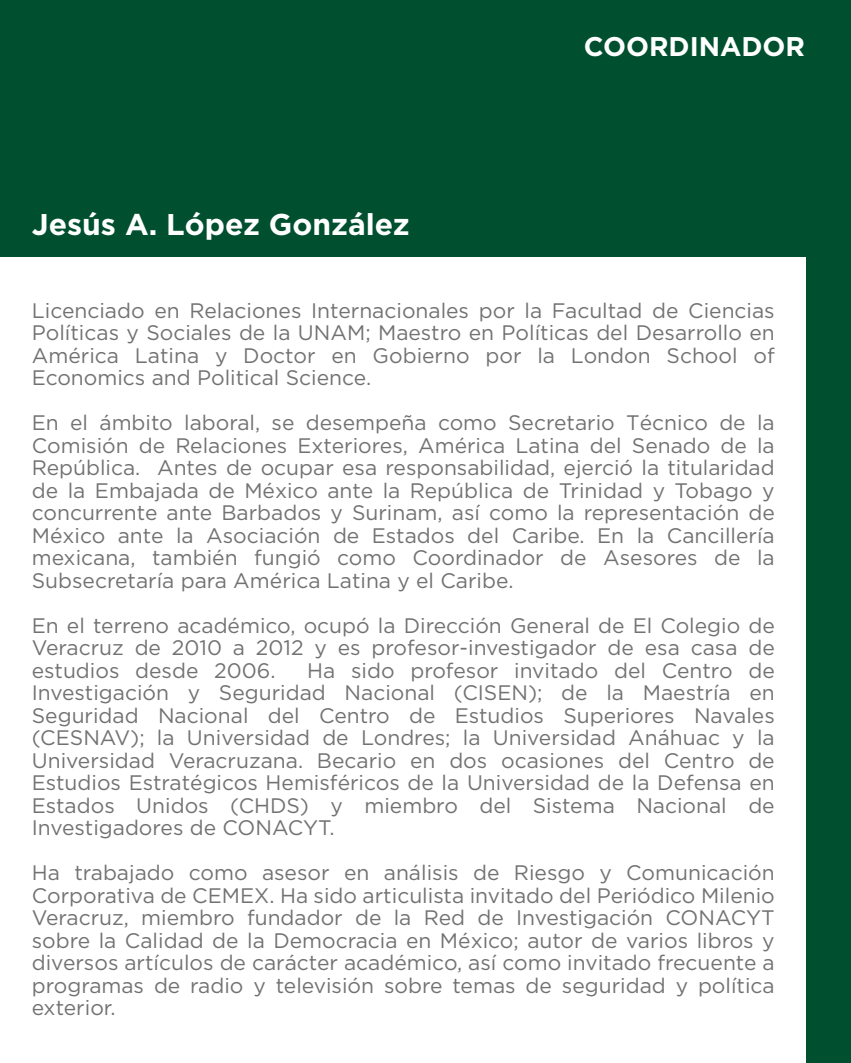
<style>
.page{position:relative;width:851px;height:1063px;background:#fff}
.page>*{position:absolute;margin:0;border:0;box-sizing:border-box;transform-origin:0 0}
.t1{font:700 30px "Gotham Pro";color:#fff}
.t2{font:700 27px "Gotham Pro";color:#fff}
.t3{font:21px/22.5px "Gotham Pro";color:#717371;text-align:justify}
</style>
<div class="page">
<div style="left:0;top:0;width:850px;height:1063px;background:#00502f"></div>
<div style="left:0;top:257px;width:805px;height:806px;background:#fff"></div>
<h1 class="t1" style="left:32px;top:207px;width:379px">Jesús A. López González</h1>
<p class="t2" style="left:583px;top:31px;width:223px">COORDINADOR</p>
<p class="t3" style="left:32px;top:299px;width:744px">Licenciado en Relaciones Internacionales por la Facultad de Ciencias Políticas y Sociales de la UNAM; Maestro en Políticas del Desarrollo en América Latina y Doctor en Gobierno por la London School of Economics and Political Science.</p>
<p class="t3" style="left:32px;top:411px;width:744px">En el ámbito laboral, se desempeña como Secretario Técnico de la Comisión de Relaciones Exteriores, América Latina del Senado de la República. Antes de ocupar esa responsabilidad, ejerció la titularidad de la Embajada de México ante la República de Trinidad y Tobago y concurrente ante Barbados y Surinam, así como la representación de México ante la Asociación de Estados del Caribe. En la Cancillería mexicana, también fungió como Coordinador de Asesores de la Subsecretaría para América Latina y el Caribe.</p>
<p class="t3" style="left:32px;top:614px;width:744px">En el terreno académico, ocupó la Dirección General de El Colegio de Veracruz de 2010 a 2012 y es profesor-investigador de esa casa de estudios desde 2006.</p>
<p class="t3" style="left:32px;top:659px;width:744px;text-indent:275px">Ha sido profesor invitado del Centro de Investigación y Seguridad Nacional (CISEN); de la Maestría en Seguridad Nacional del Centro de Estudios Superiores Navales (CESNAV); la Universidad de Londres; la Universidad Anáhuac y la Universidad Veracruzana. Becario en dos ocasiones del Centro de Estudios Estratégicos Hemisféricos de la Universidad de la Defensa en Estados Unidos (CHDS) y miembro del Sistema Nacional de Investigadores de CONACYT.</p>
<p class="t3" style="left:32px;top:861px;width:744px">Ha trabajado como asesor en análisis de Riesgo y Comunicación Corporativa de CEMEX. Ha sido articulista invitado del Periódico Milenio Veracruz, miembro fundador de la Red de Investigación CONACYT sobre la Calidad de la Democracia en México; autor de varios libros y diversos artículos de carácter académico, así como invitado frecuente a programas de radio y televisión sobre temas de seguridad y política exterior.</p>
</div>
